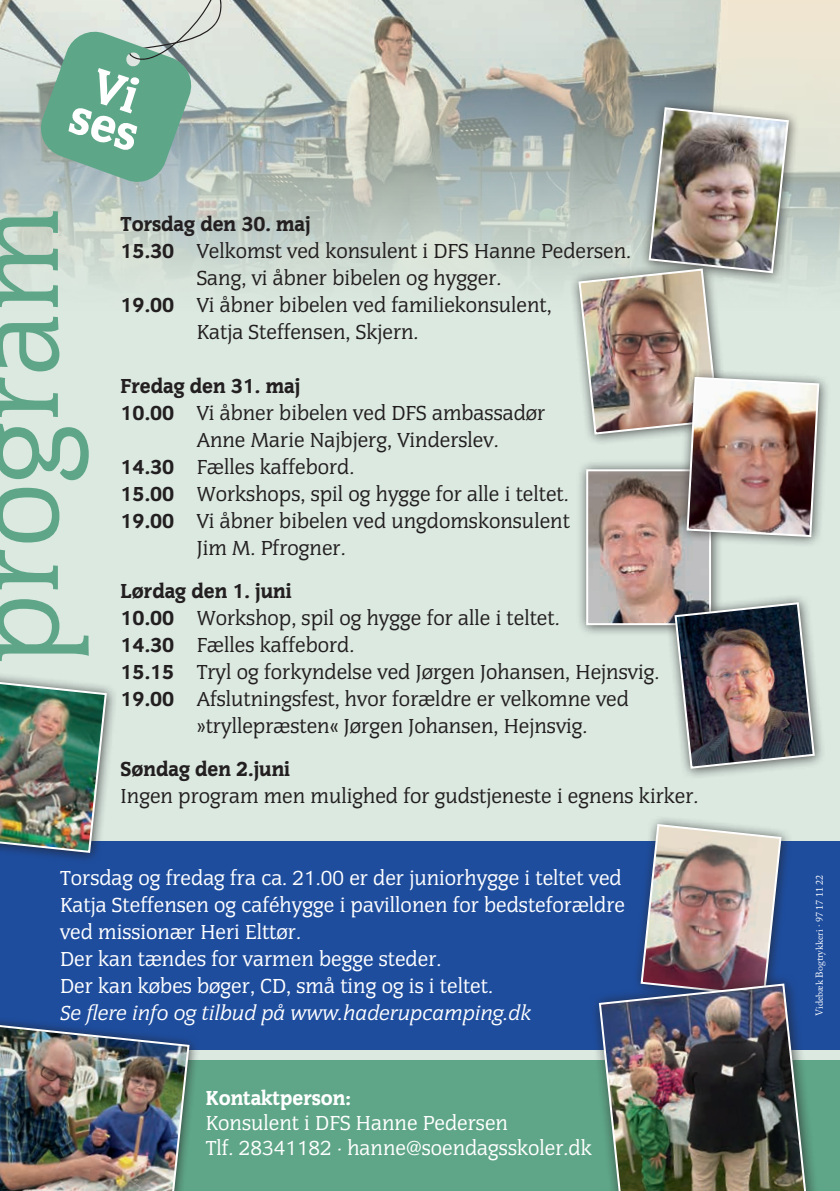
<style>
.page{position:relative;width:840px;height:1191px;background:#fff}
.page>*{position:absolute;margin:0;border:0;box-sizing:border-box;transform-origin:0 0}
.t1{font:120px "Congress LT Std";color:#5fa688}
.t2{font:900 50px/36px "Congress LT Std";color:#fff}
.t3{font:21px "Congress LT Std";color:#231f20}
.t4{font:21px/27px "Congress LT Std";color:#fff}
.t5{font:900 21px "Congress LT Std";color:#231f20}
.t6{font:italic 21px "Congress LT Std";color:#fff}
.t7{font:900 21px "Congress LT Std";color:#fff}
.t8{font:10px "Adobe Caslon Pro";color:#fff}
.s1{font-weight:900}
</style>
<div class="page">
<div style="left:0;top:0;width:839px;height:1191px;background:#dbe9e1"></div>
<img style="left:0;top:0;width:839px;height:283px">
<div style="left:0;top:1060px;width:839px;height:131px;background:#5fa688"></div>
<div style="left:0;top:840px;width:839px;height:209px;background:#1e4d9e"></div>
<div style="left:638px;top:98px;width:161px;height:186px;background:#231f20;opacity:.75"></div>
<div style="left:568px;top:259px;width:161px;height:186px;background:#231f20;opacity:.75"></div>
<div style="left:631px;top:815px;width:161px;height:193px;background:#231f20;opacity:.75"></div>
<img style="left:639px;top:823px;width:143px;height:150px">
<div style="left:0;top:664px;width:118px;height:200px;background:#231f20;opacity:.75"></div>
<img style="left:0;top:672px;width:108px;height:182px">
<svg style="left:37px;top:0;width:186px;height:186px"></svg>
<div style="left:588px;top:973px;width:231px;height:218px;background:#231f20;opacity:.75"></div>
<img style="left:597px;top:982px;width:211px;height:209px">
<div style="left:0;top:1013px;width:200px;height:178px;background:#231f20;opacity:.75"></div>
<img style="left:0;top:1021px;width:190px;height:170px">
<div style="left:576px;top:459px;width:147px;height:178px;background:#231f20;opacity:.75"></div>
<img style="left:589px;top:538px;width:118px;height:84px">
<div style="left:586px;top:469px;width:124px;height:156px;border:2px solid #fff"></div>
<div style="left:664px;top:593px;width:161px;height:187px;background:#231f20;opacity:.75"></div>
<img style="left:673px;top:601px;width:142px;height:169px">
<div style="left:676px;top:367px;width:154px;height:181px;background:#231f20;opacity:.75"></div>
<img style="left:577px;top:106px;width:242px;height:432px">
<h2 class="t2" style="left:88px;top:63px;width:71px;rotate:18deg">Vi ses</h2>
<h1 class="t1" style="left:-51px;top:665px;width:460px;rotate:-90deg">program</h1>
<p class="t5" style="left:120px;top:211px;width:191px">Torsdag den 30. maj</p>
<p class="t3" style="left:120px;top:238px;width:512px"><span class="s1">15.30</span> Velkomst ved konsulent i DFS Hanne Pedersen.</p>
<p class="t3" style="left:196px;top:265px;width:306px">Sang, vi åbner bibelen og hygger.</p>
<p class="t3" style="left:120px;top:292px;width:432px"><span class="s1">19.00</span> Vi åbner bibelen ved familiekonsulent,</p>
<p class="t3" style="left:196px;top:319px;width:223px">Katja Steffensen, Skjern.</p>
<p class="t5" style="left:120px;top:373px;width:181px">Fredag den 31. maj</p>
<p class="t3" style="left:120px;top:400px;width:426px"><span class="s1">10.00</span> Vi åbner bibelen ved DFS ambassadør</p>
<p class="t3" style="left:196px;top:427px;width:303px">Anne Marie Najbjerg, Vinderslev.</p>
<p class="t3" style="left:120px;top:454px;width:235px"><span class="s1">14.30</span> Fælles kaffebord.</p>
<p class="t3" style="left:120px;top:481px;width:449px"><span class="s1">15.00</span> Workshops, spil og hygge for alle i teltet.</p>
<p class="t3" style="left:120px;top:508px;width:450px"><span class="s1">19.00</span> Vi åbner bibelen ved ungdomskonsulent</p>
<p class="t3" style="left:196px;top:535px;width:150px">Jim M. Pfrogner.</p>
<p class="t5" style="left:120px;top:578px;width:172px">Lørdag den 1. juni</p>
<p class="t3" style="left:120px;top:605px;width:440px"><span class="s1">10.00</span> Workshop, spil og hygge for alle i teltet.</p>
<p class="t3" style="left:120px;top:632px;width:235px"><span class="s1">14.30</span> Fælles kaffebord.</p>
<p class="t3" style="left:120px;top:659px;width:540px"><span class="s1">15.15</span> Tryl og forkyndelse ved Jørgen Johansen, Hejnsvig.</p>
<p class="t3" style="left:120px;top:686px;width:509px"><span class="s1">19.00</span> Afslutningsfest, hvor forældre er velkomne ved</p>
<p class="t3" style="left:196px;top:714px;width:392px">»tryllepræsten« Jørgen Johansen, Hejnsvig.</p>
<p class="t5" style="left:120px;top:756px;width:171px">Søndag den 2.juni</p>
<p class="t3" style="left:120px;top:784px;width:579px">Ingen program men mulighed for gudstjeneste i egnens kirker.</p>
<p class="t4" style="left:60px;top:864px;width:566px">Torsdag og fredag fra ca. 21.00 er der juniorhygge i teltet ved Katja Steffensen og caféhygge i pavillonen for bedsteforældre ved missionær Heri Elttør.<br>Der kan tændes for varmen begge steder.<br>Der kan købes bøger, CD, små ting og is i teltet.</p>
<p class="t6" style="left:60px;top:1000px;width:472px">Se flere info og tilbud på www.haderupcamping.dk</p>
<p class="t7" style="left:206px;top:1085px;width:147px">Kontaktperson:</p>
<p class="t4" style="left:206px;top:1110px;width:387px;line-height:25.2px">Konsulent i DFS Hanne Pedersen<br>Tlf. 28341182 · hanne@soendagsskoler.dk</p>
<p class="t8" style="left:813px;top:1016px;width:143px;rotate:-90deg">Videbæk Bogtrykkeri · 97 17 11 22</p>
</div>
